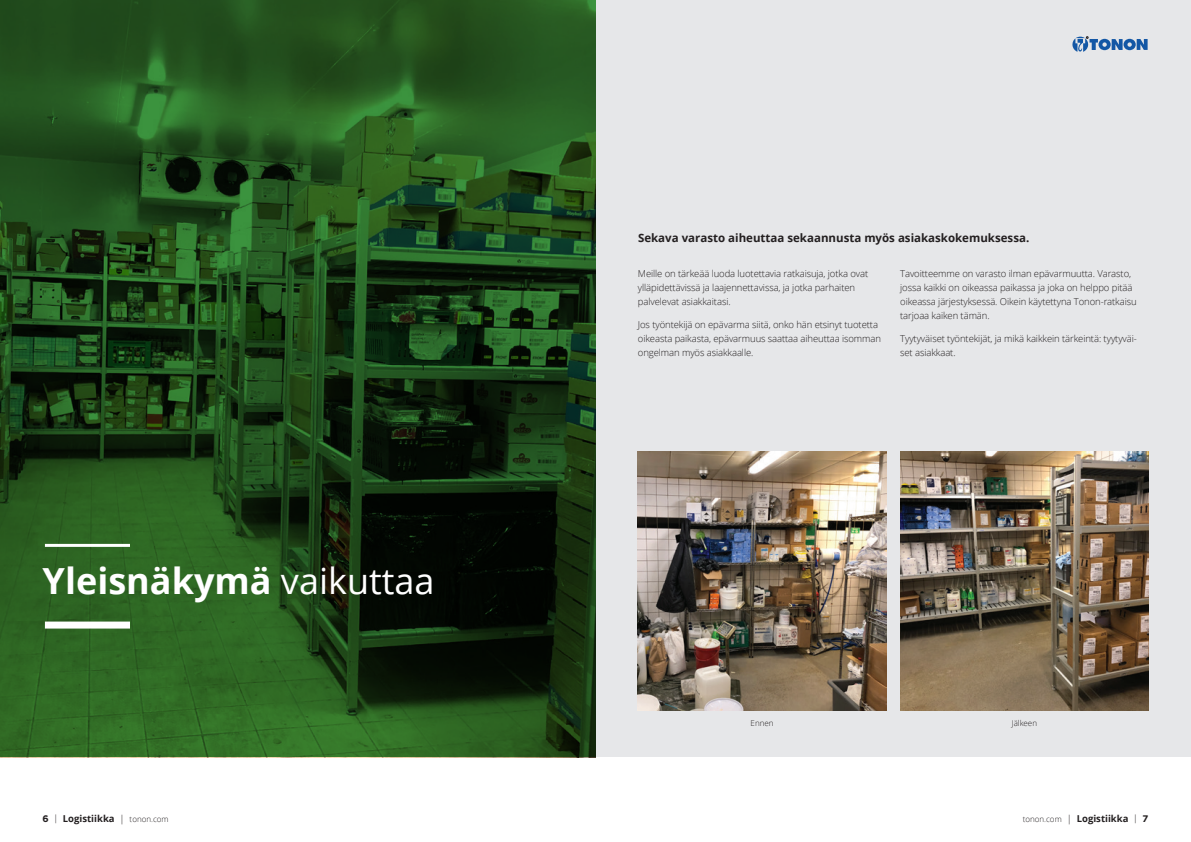
<style>
.page{position:relative;width:1191px;height:842px;background:#fff}
.page>*{position:absolute;margin:0;border:0;box-sizing:border-box;transform-origin:0 0}
.t1{font:700 36px "Open Sans";color:#fff}
.t2{font:700 11.5px "Open Sans";color:#231f20}
.t3{font:300 9.5px/14px "Open Sans";letter-spacing:-.01em;color:#231f20}
.t4{font:700 9.5px "Open Sans";color:#231f20}
.t5{font:300 8px "Open Sans";color:#231f20}
.s1{font-weight:400}
.s2{font-family:"Gotham"}
.s3{font-family:"Gotham";font-weight:300}
.s4{font-weight:300}
.s5{font-weight:300;font-size:8px}
</style>
<div class="page">
<div style="left:595px;top:0;width:596px;height:757px;background:#e6e7e9"></div>
<svg style="left:0;top:0;width:596px;height:757px;background:#1f481a"></svg>
<img style="left:638px;top:452px;width:248px;height:259px">
<img style="left:900px;top:452px;width:248px;height:259px">
<hr style="left:45px;top:544px;width:85px;height:3px;background:#fff">
<div style="left:45px;top:621px;width:85px;height:7px;background:#fff"></div>
<svg style="left:1072px;top:37px;width:75px;height:15px"></svg>
<p class="t2" style="left:638px;top:230px;width:393px">Sekava varasto aiheuttaa sekaannusta myös asiakaskokemuksessa.</p>
<h1 class="t1" style="left:43px;top:555px;width:393px">Yleisnäkymä <span class="s1">vaikuttaa</span></h1>
<p class="t3" style="left:638px;top:267px;width:232px">Meille on tärkeää luoda luotettavia ratkaisuja, jotka ovat ylläpidettävissä ja laajennettavissa, ja jotka parhaiten palvelevat asiakkaitasi.</p>
<p class="t3" style="left:638px;top:317px;width:245px">Jos työntekijä on epävarma siitä, onko hän etsinyt tuotetta oikeasta paikasta, epävarmuus saattaa aiheuttaa isomman ongelman myös asiakkaalle.</p>
<p class="t3" style="left:900px;top:267px;width:238px">Tavoitteemme on varasto ilman epävarmuutta. Varasto, jossa kaikki on oikeassa paikassa ja joka on helppo pitää oikeassa järjestyksessä. Oikein käytettyna Tonon-ratkaisu tarjoaa kaiken tämän.</p>
<p class="t3" style="left:900px;top:331px;width:238px">Tyytyväiset työntekijät, ja mikä kaikkein tärkeintä: tyytyväi&shy;set asiakkaat.</p>
<p class="t5" style="left:750px;top:718px;width:24px">Ennen</p>
<p class="t5" style="left:1011px;top:718px;width:27px">Jälkeen</p>
<p class="t4" style="left:43px;top:811px;width:128px"><span class="s2">6</span> <span class="s3">|</span> Logistiikka <span class="s4">|</span> <span class="s5">tonon.com</span></p>
<p class="t4" style="left:1022px;top:811px;width:127px"><span class="s5">tonon.com</span> <span class="s4">|</span> Logistiikka <span class="s3">|</span> <span class="s2">7</span></p>
</div>
